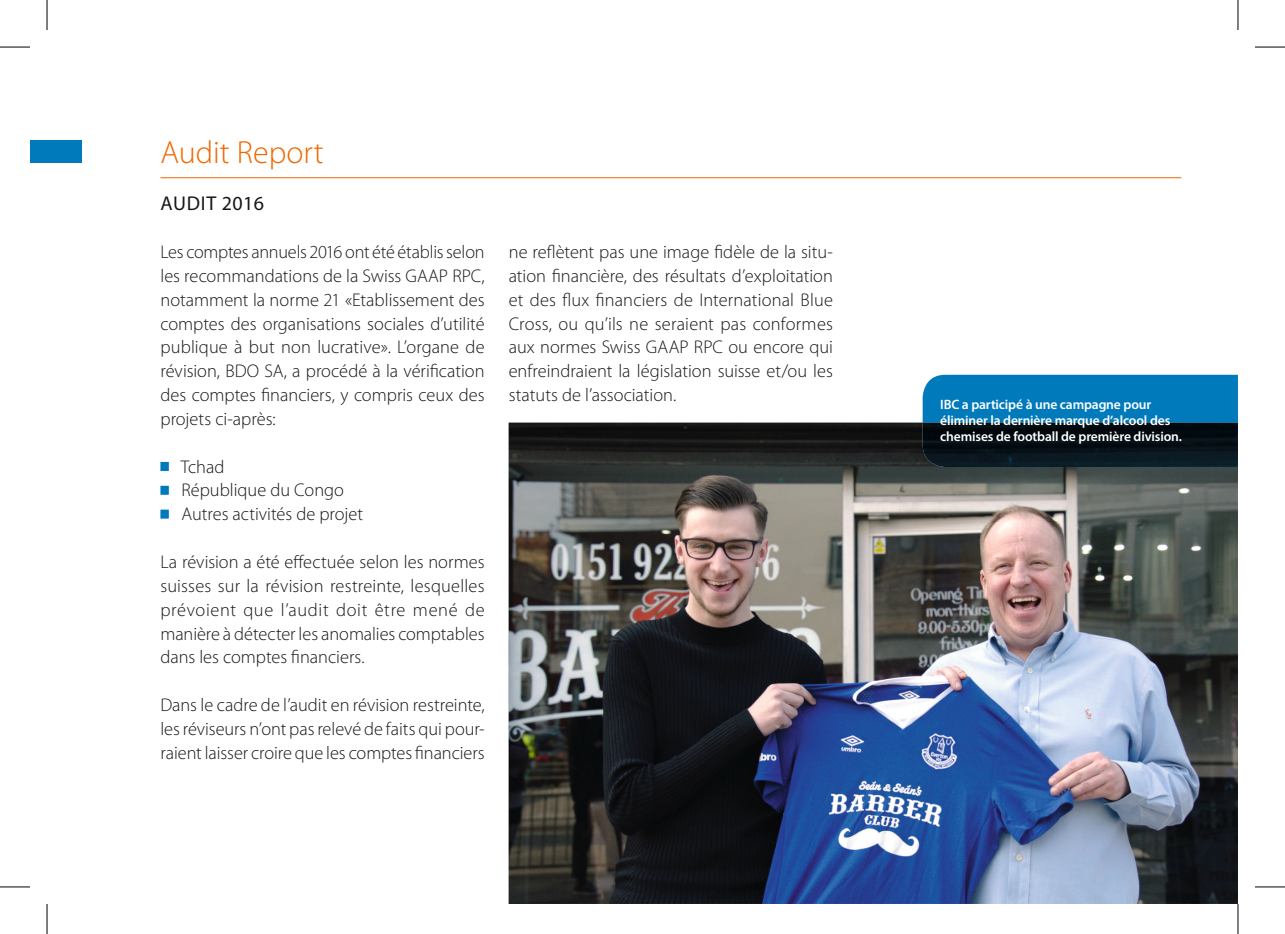
<style>
.page{position:relative;width:1285px;height:934px;background:#fff}
.page>*{position:absolute;margin:0;border:0;box-sizing:border-box;transform-origin:0 0}
.t1{font:300 32px "Myriad Pro";color:#ef6800}
.t2{font:20px "Myriad Pro";letter-spacing:.02em;color:#151616}
.t3{font:300 18.4px/23.8px "Myriad Pro";color:#151616;text-align:justify}
.t4{font:600 13.6px/16px "Myriad Pro";letter-spacing:-.01em;color:#fff}
</style>
<div class="page">
<div style="left:30px;top:141px;width:51px;height:22px;background:#007abb"></div>
<div style="left:160px;top:462px;width:9px;height:9px;background:#007abb"></div>
<div style="left:160px;top:485px;width:9px;height:9px;background:#007abb"></div>
<div style="left:160px;top:509px;width:9px;height:9px;background:#007abb"></div>
<img style="left:509px;top:422px;width:729px;height:481px">
<hr style="left:160px;top:177px;width:1021px;height:1px;background:#ef6800">
<div style="left:922px;top:374px;width:316px;height:48px;background:#007abb"></div>
<img style="left:922px;top:422px;width:316px;height:45px">
<hr style="left:0;top:47px;width:30px;height:1px;background:#000">
<hr style="left:1255px;top:47px;width:30px;height:1px;background:#000">
<hr style="left:0;top:886px;width:30px;height:1px;background:#000">
<hr style="left:1255px;top:886px;width:30px;height:1px;background:#000">
<hr style="left:47px;top:0;width:1px;height:30px;background:#000">
<hr style="left:47px;top:903px;width:1px;height:30px;background:#000">
<hr style="left:1237px;top:0;width:1px;height:30px;background:#000">
<hr style="left:1237px;top:903px;width:1px;height:30px;background:#000">
<h1 class="t1" style="left:160px;top:133px;width:165px">Audit Report</h1>
<p class="t2" style="left:161px;top:191px;width:105px">AUDIT 2016</p>
<p class="t3" style="left:160px;top:240px;width:326px">Les comptes annuels 2016 ont été établis selon les recommandations de la Swiss GAAP RPC, notamment la norme 21 «Etablissement des comptes des organisations sociales d’utilité publique à but non lucrative». L’organe de révision, BDO SA, a procédé à la vérification des comptes financiers, y compris ceux des projets ci-après:</p>
<p class="t3" style="left:181px;top:454px;width:184px;text-align:left">Tchad<br>République du Congo<br>Autres activités de projet</p>
<p class="t3" style="left:160px;top:549px;width:326px">La révision a été effectuée selon les normes suisses sur la révision restreinte, lesquelles prévoient que l’audit doit être mené de manière à détecter les anomalies comptables dans les comptes financiers.</p>
<p class="t3" style="left:160px;top:692px;width:326px">Dans le cadre de l’audit en révision restreinte, les réviseurs n’ont pas relevé de faits qui pour&shy;raient laisser croire que les comptes financiers</p>
<p class="t3" style="left:509px;top:240px;width:326px">ne reflètent pas une image fidèle de la situ&shy;ation financière, des résultats d’exploitation et des flux financiers de International Blue Cross, ou qu’ils ne seraient pas conformes aux normes Swiss GAAP RPC ou encore qui enfreindraient la législation suisse et/ou les statuts de l’association.</p>
<p class="t4" style="left:940px;top:396px;width:243px">IBC a participé à une campagne pour éliminer la dernière marque d’alcool des chemises de football de première division.</p>
</div>
